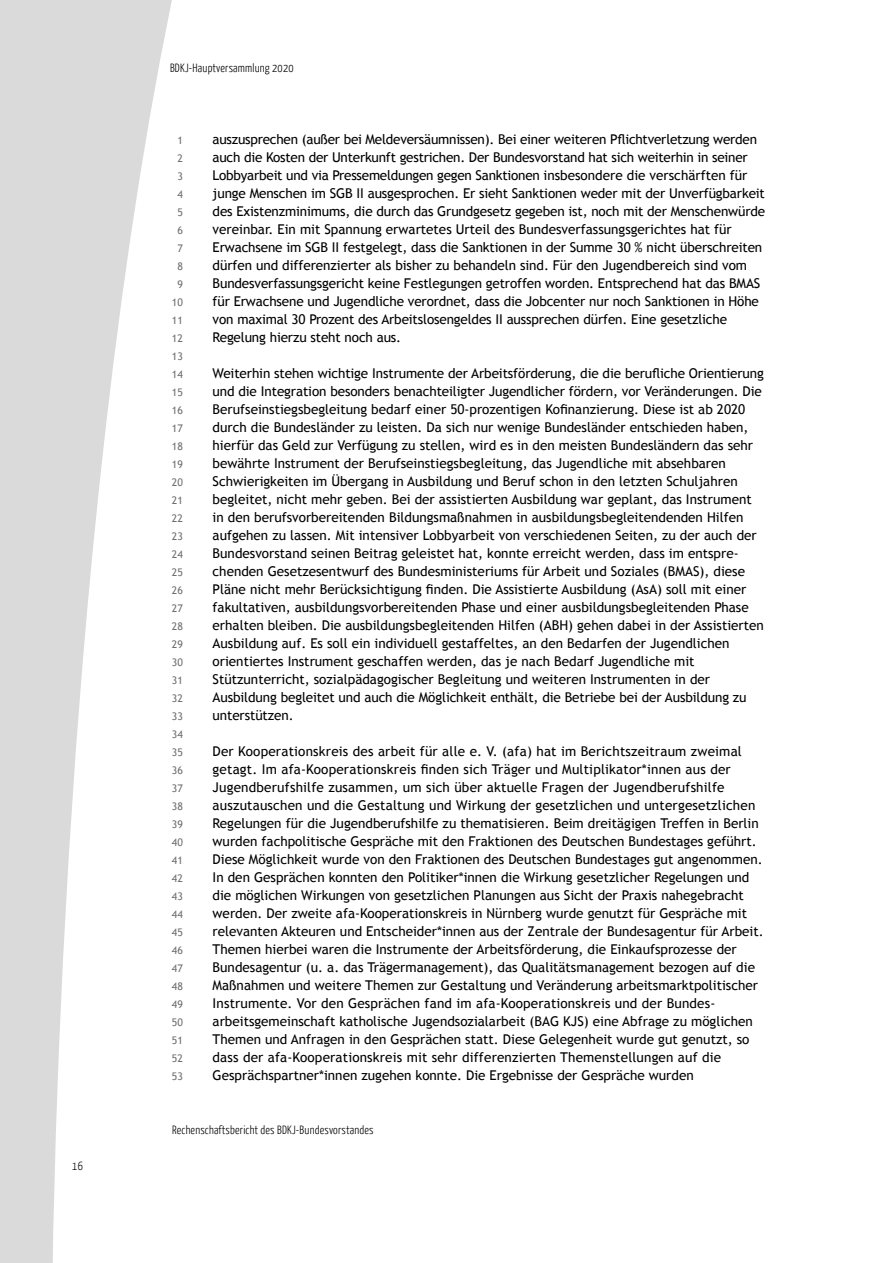
<style>
.page{position:relative;width:893px;height:1263px;background:#fff}
.page>*{position:absolute;margin:0;border:0;box-sizing:border-box;transform-origin:0 0}
._05_copy{font:13.5px/18px "Trebuchet MS";color:#000}
.t1{font:300 12px "BDKJ";color:#000}
.t2{font:10.5px/18px "Trebuchet MS";color:#706f6f;text-align:center}
</style>
<div class="page">
<svg style="left:0;top:0;width:172px;height:1263px;fill:#dadada"></svg>
<p class="t1" style="left:72px;top:1158px;width:12px">16</p>
<p class="t1" style="left:170px;top:60px;width:125px">BDKJ-Hauptversammlung 2020</p>
<p class="t2" style="left:172px;top:131px;width:13px">1<br>2<br>3<br>4<br>5<br>6<br>7<br>8<br>9<br>10<br>11<br>12<br>13<br>14<br>15<br>16<br>17<br>18<br>19<br>20<br>21<br>22<br>23<br>24<br>25<br>26<br>27<br>28<br>29<br>30<br>31<br>32<br>33<br>34<br>35<br>36<br>37<br>38<br>39<br>40<br>41<br>42<br>43<br>44<br>45<br>46<br>47<br>48<br>49<br>50<br>51<br>52<br>53</p>
<p class="_05_copy" style="left:213px;top:130px;width:554px">auszusprechen (außer bei Meldeversäumnissen). Bei einer weiteren Pflichtverletzung werden auch die Kosten der Unterkunft gestrichen. Der Bundesvorstand hat sich weiterhin in seiner Lobbyarbeit und via Pressemeldungen gegen Sanktionen insbesondere die verschärften für junge Menschen im SGB II ausgesprochen. Er sieht Sanktionen weder mit der Unverfügbarkeit des Existenzminimums, die durch das Grundgesetz gegeben ist, noch mit der Menschenwürde vereinbar. Ein mit Spannung erwartetes Urteil des Bundesverfassungsgerichtes hat für Erwachsene im SGB II festgelegt, dass die Sanktionen in der Summe 30 % nicht überschreiten dürfen und differenzierter als bisher zu behandeln sind. Für den Jugendbereich sind vom Bundesverfassungsgericht keine Festlegungen getroffen worden. Entsprechend hat das BMAS für Erwachsene und Jugendliche verordnet, dass die Jobcenter nur noch Sanktionen in Höhe von maximal 30 Prozent des Arbeitslosengeldes II aussprechen dürfen. Eine gesetzliche Regelung hierzu steht noch aus.</p>
<p class="_05_copy" style="left:213px;top:364px;width:553px">Weiterhin stehen wichtige Instrumente der Arbeitsförderung, die die berufliche Orientierung und die Integration besonders benachteiligter Jugendlicher fördern, vor Veränderungen. Die Berufseinstiegsbegleitung bedarf einer 50- prozentigen Kofinanzierung. Diese ist ab 2020 durch die Bundesländer zu leisten. Da sich nur wenige Bundesländer entschieden haben, hierfür das Geld zur Verfügung zu stellen, wird es in den meisten Bundesländern das sehr bewährte Instrument der Berufseinstiegsbegleitung, das Jugendliche mit absehbaren Schwierigkeiten im Übergang in Ausbildung und Beruf schon in den letzten Schuljahren begleitet, nicht mehr geben. Bei der assistierten Ausbildung war geplant, das Instrument in den berufsvorbereitenden Bildungsmaßnahmen in ausbildungsbegleitendenden Hilfen aufgehen zu lassen. Mit intensiver Lobbyarbeit von verschiedenen Seiten, zu der auch der Bundesvorstand seinen Beitrag geleistet hat, konnte erreicht werden, dass im entspre&shy;chenden Gesetzesentwurf des Bundesministeriums für Arbeit und Soziales (BMAS), diese Pläne nicht mehr Berücksichtigung finden. Die Assistierte Ausbildung (AsA) soll mit einer fakultativen, ausbildungsvorbereitenden Phase und einer ausbildungsbegleitenden Phase erhalten bleiben. Die ausbildungsbegleitenden Hilfen (ABH) gehen dabei in der Assistierten Ausbildung auf. Es soll ein individuell gestaffeltes, an den Bedarfen der Jugendlichen orientiertes Instrument geschaffen werden, das je nach Bedarf Jugendliche mit Stützunterricht, sozialpädagogischer Begleitung und weiteren Instrumenten in der Ausbildung begleitet und auch die Möglichkeit enthält, die Betriebe bei der Ausbildung zu unterstützen.</p>
<p class="_05_copy" style="left:213px;top:742px;width:553px">Der Kooperationskreis des arbeit für alle e. V. (afa) hat im Berichtszeitraum zweimal getagt. Im afa- Kooperationskreis finden sich Träger und Multiplikator*innen aus der Jugendberufshilfe zusammen, um sich über aktuelle Fragen der Jugendberufshilfe auszutauschen und die Gestaltung und Wirkung der gesetzlichen und untergesetzlichen Regelungen für die Jugendberufshilfe zu thematisieren. Beim dreitägigen Treffen in Berlin wurden fachpolitische Gespräche mit den Fraktionen des Deutschen Bundestages geführt.<br>Diese Möglichkeit wurde von den Fraktionen des Deutschen Bundestages gut angenommen.<br>In den Gesprächen konnten den Politiker*innen die Wirkung gesetzlicher Regelungen und die möglichen Wirkungen von gesetzlichen Planungen aus Sicht der Praxis nahegebracht werden. Der zweite afa-Kooperationskreis in Nürnberg wurde genutzt für Gespräche mit relevanten Akteuren und Entscheider*innen aus der Zentrale der Bundesagentur für Arbeit.<br>Themen hierbei waren die Instrumente der Arbeitsförderung, die Einkaufsprozesse der Bundesagentur (u. a. das Trägermanagement), das Qualitätsmanagement bezogen auf die Maßnahmen und weitere Themen zur Gestaltung und Veränderung arbeitsmarktpolitischer Instrumente. Vor den Gesprächen fand im afa-Kooperationskreis und der Bundes&shy;arbeitsgemeinschaft katholische Jugendsozialarbeit (BAG KJS) eine Abfrage zu möglichen Themen und Anfragen in den Gesprächen statt. Diese Gelegenheit wurde gut genutzt, so dass der afa-Kooperationskreis mit sehr differenzierten Themenstellungen auf die Gesprächspartner*innen zugehen konnte. Die Ergebnisse der Gespräche wurden</p>
<p class="t1" style="left:172px;top:1122px;width:203px">Rechenschaftsbericht des BDKJ-Bundesvorstandes</p>
</div>
